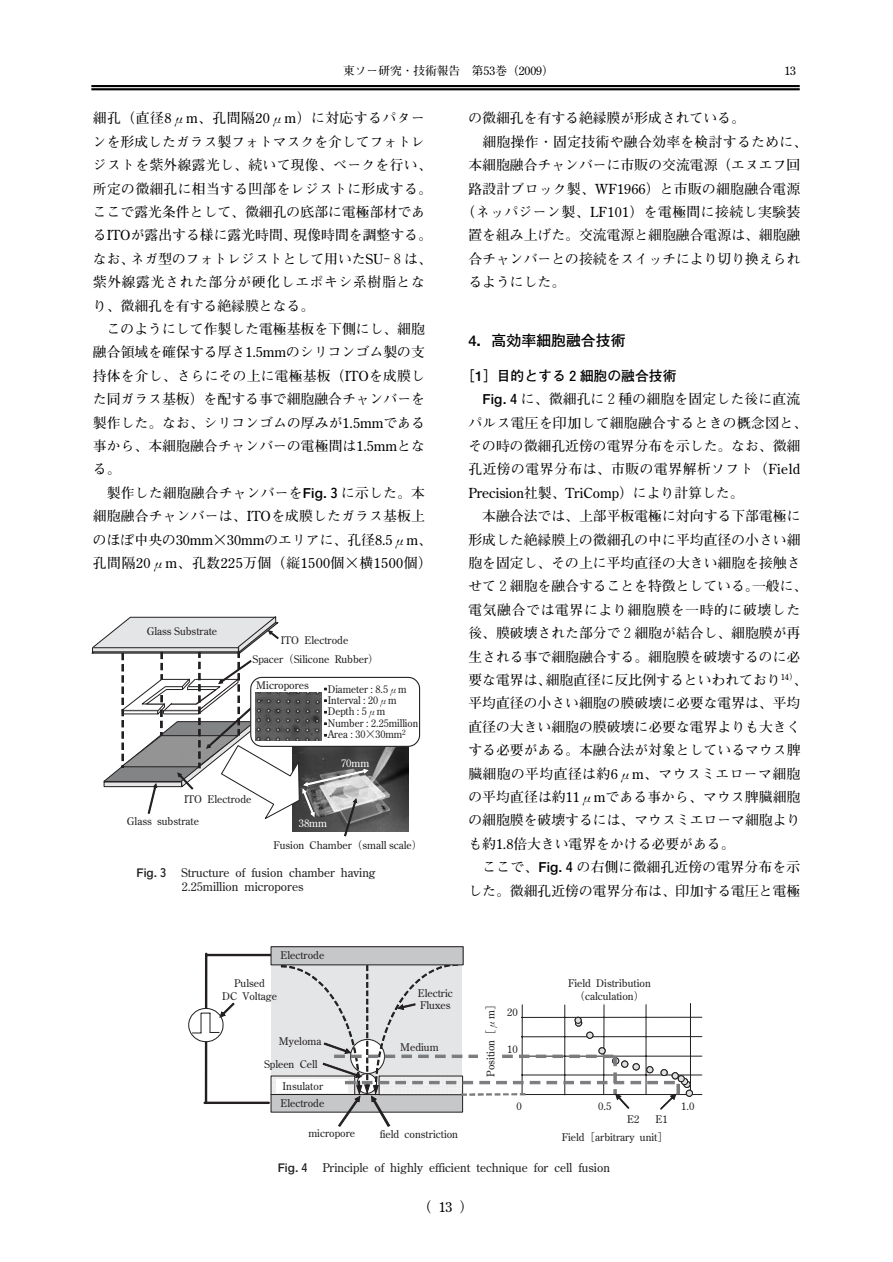
<style>
.page{position:relative;width:893px;height:1262px;background:#fff}
.page>*{position:absolute;margin:0;border:0;box-sizing:border-box;transform-origin:0 0}
.t1{font:700 14.85px "Futo Go B101";color:#000}
.t2{font:700 13.8px/23.4px "Futo Min A101";color:#000}
.t3{font:700 13.8px "Futo Min A101";letter-spacing:.02em;color:#000}
.t4{font:700 13.8px "Futo Min A101";letter-spacing:.035em;color:#000}
.t5{font:700 13.8px "Futo Min A101";letter-spacing:.025em;color:#000}
.t6{font:700 13.8px "Futo Go B101";color:#000}
.t7{font:700 12px/14.2px "Futo Min A101";color:#231f20}
.t8{font:700 11.7px "Futo Min A101";color:#000}
.t9{font:700 10.5px/12.8px "Futo Min A101";color:#231f20;text-align:center}
.t10{font:700 10.5px/11.2px "Futo Min A101";color:#231f20;scale:.95 1}
.t11{font:700 10.5px "Futo Min A101";color:#fff}
.s1{font-family:"Futo Go B101"}
</style>
<div class="page">
<hr style="left:91px;top:85px;width:708px;height:2px;background:#000">
<hr style="left:91px;top:88px;width:708px;height:2px;background:#000">
<svg style="left:91px;top:616px;width:329px;height:220px"></svg>
<img style="left:256px;top:692px;width:65px;height:49px">
<hr style="left:205px;top:1101px;width:64px;height:3px;background:#231f20">
<hr style="left:521px;top:1074px;width:181px;height:1px;background:#231f20">
<hr style="left:521px;top:1055px;width:181px;height:1px;background:#231f20">
<hr style="left:521px;top:1036px;width:181px;height:1px;background:#231f20">
<hr style="left:521px;top:1016px;width:181px;height:1px;background:#231f20">
<hr style="left:521px;top:1094px;width:181px;height:1px;background:#231f20">
<div style="left:271px;top:963px;width:191px;height:131px;background:#e4e5e6"></div>
<img style="left:272px;top:1077px;width:8px;height:16px">
<div style="left:276px;top:1079px;width:72px;height:14px;background:#fff"></div>
<hr style="left:207px;top:953px;width:64px;height:3px;background:#231f20">
<hr style="left:205px;top:953px;width:2px;height:149px;background:#231f20">
<div style="left:271px;top:1094px;width:191px;height:18px;background:#c5c7c9"></div>
<div style="left:271px;top:946px;width:192px;height:18px;background:#c5c7c9"></div>
<div style="left:270px;top:946px;width:193px;height:19px;border:1px solid #231f20"></div>
<svg style="left:188px;top:1002px;width:47px;height:40px"></svg>
<svg style="left:280px;top:963px;width:413px;height:164px"></svg>
<p class="t8" style="left:343px;top:66px;width:212px">東ソー研究・技術報告　第53巻（2009）</p>
<p class="t8" style="left:784px;top:66px;width:13px">13</p>
<p class="t2" style="left:93px;top:109px;width:340px">細孔（直径8μm、孔間隔20μm）に対応するパターンを形成したガラス製フォトマスクを介してフォトレジストを紫外線露光し、続いて現像、ベークを行い、所定の微細孔に相当する凹部をレジストに形成する。ここで露光条件として、微細孔の底部に電極部材であるITOが露出する様に露光時間、現像時間を調整する。なお、ネガ型のフォトレジストとして用いたSU－８は、紫外線露光された部分が硬化しエポキシ系樹脂となり、微細孔を有する絶縁膜となる。</p>
<p class="t2" style="left:93px;top:319px;width:333px;text-align:justify;text-indent:14px">このようにして作製した電極基板を下側にし、細胞融合領域を確保する厚さ1.5mmのシリコンゴム製の支持体を介し、さらにその上に電極基板（ITOを成膜した同ガラス基板）を配する事で細胞融合チャンバーを製作した。なお、シリコンゴムの厚みが1.5mmである事から、本細胞融合チャンバーの電極間は1.5mmとなる。</p>
<p class="t2" style="left:93px;top:483px;width:340px;text-align:center">製作した細胞融合チャンバーを<span class="s1">Fig.３</span>に示した。本<br>細胞融合チャンバーは、ITOを成膜したガラス基板上のほぼ中央の30mm×30mmのエリアに、孔径8.5μm、孔間隔20μm、孔数225万個（縦1500個×横1500個）</p>
<p class="t9" style="left:147px;top:626px;width:72px">Glass Substrate</p>
<p class="t9" style="left:252px;top:632px;width:128px;line-height:19px">ITO Electrode<br>Spacer（Silicone Rubber）</p>
<p class="t9" style="left:256px;top:680px;width:54px">Micropores</p>
<p class="t10" style="left:328px;top:684px;width:97px">Diameter : 8.5μm<br>Interval : 20μm<br>Depth : 5μm<br>Number : 2.25million<br>Area : 30×30mm<sup>2</sup></p>
<p class="t11" style="left:341px;top:759px;width:30px">70mm</p>
<p class="t9" style="left:184px;top:794px;width:69px">ITO Electrode</p>
<p class="t9" style="left:127px;top:816px;width:74px">Glass substrate</p>
<p class="t11" style="left:299px;top:819px;width:30px">38mm</p>
<p class="t9" style="left:273px;top:840px;width:150px">Fusion Chamber（small scale）</p>
<p class="t7" style="left:182px;top:867px;width:195px;text-indent:-45px"><span class="s1">Fig.３</span>　Structure of fusion chamber having<br>2.25million micropores</p>
<p class="t2" style="left:468px;top:109px;width:278px">の微細孔を有する絶縁膜が形成されている。</p>
<p class="t5" style="left:482px;top:137px;width:326px">細胞操作・固定技術や融合効率を検討するために、</p>
<p class="t2" style="left:468px;top:155px;width:333px">本細胞融合チャンバーに市販の交流電源（エヌエフ回</p>
<p class="t3" style="left:468px;top:184px;width:333px">路設計ブロック製、WF1966）と市販の細胞融合電源</p>
<p class="t4" style="left:461px;top:207px;width:340px">（ネッパジーン製、LF101）を電極間に接続し実験装</p>
<p class="t2" style="left:468px;top:225px;width:333px">置を組み上げた。交流電源と細胞融合電源は、細胞融</p>
<p class="t2" style="left:468px;top:249px;width:334px">合チャンバーとの接続をスイッチにより切り換えられ</p>
<p class="t2" style="left:468px;top:272px;width:98px">るようにした。</p>
<p class="t1" style="left:468px;top:334px;width:159px">4．高効率細胞融合技術</p>
<p class="t6" style="left:461px;top:370px;width:216px">［1］目的とする２細胞の融合技術</p>
<p class="t2" style="left:468px;top:389px;width:340px;text-indent:14px"><span class="s1">Fig.４</span>に、微細孔に２種の細胞を固定した後に直流パルス電圧を印加して細胞融合するときの概念図と、その時の微細孔近傍の電界分布を示した。なお、微細孔近傍の電界分布は、市販の電界解析ソフト（Field<br>Precision社製、TriComp）により計算した。</p>
<p class="t2" style="left:468px;top:506px;width:340px;text-indent:14px">本融合法では、上部平板電極に対向する下部電極に形成した絶縁膜上の微細孔の中に平均直径の小さい細胞を固定し、その上に平均直径の大きい細胞を接触させて２細胞を融合することを特徴としている。一般に、電気融合では電界により細胞膜を一時的に破壊した後、膜破壊された部分で２細胞が結合し、細胞膜が再生される事で細胞融合する。細胞膜を破壊するのに必要な電界は、細胞直径に反比例するといわれており<sup>14）</sup>、平均直径の小さい細胞の膜破壊に必要な電界は、平均直径の大きい細胞の膜破壊に必要な電界よりも大きくする必要がある。本融合法が対象としているマウス脾臓細胞の平均直径は約6μm、マウスミエローマ細胞の平均直径は約11μmである事から、マウス脾臓細胞の細胞膜を破壊するには、マウスミエローマ細胞よりも約1.8倍大きい電界をかける必要がある。</p>
<p class="t2" style="left:468px;top:857px;width:333px;text-align:right">ここで、<span class="s1">Fig.４</span>の右側に微細孔近傍の電界分布を示した。微細孔近傍の電界分布は、印加する電圧と電極</p>
<p class="t9" style="left:280px;top:949px;width:45px">Electrode</p>
<p class="t9" style="left:222px;top:978px;width:56px">Pulsed<br>DC Voltage</p>
<p class="t9" style="left:264px;top:1030px;width:59px;line-height:23px;text-align:left;text-indent:15px">Myeloma<br>Spleen Cell</p>
<p class="t9" style="left:418px;top:987px;width:37px;text-align:left">Electric<br>Fluxes</p>
<p class="t9" style="left:400px;top:1042px;width:40px">Medium</p>
<p class="t9" style="left:485px;top:1076px;width:79px;rotate:-90deg">Position［μm］</p>
<p class="t9" style="left:507px;top:1007px;width:12px">20</p>
<p class="t9" style="left:507px;top:1044px;width:12px">10</p>
<p class="t9" style="left:568px;top:978px;width:84px">Field Distribution（calculation）</p>
<p class="t9" style="left:282px;top:1081px;width:42px">Insulator</p>
<p class="t9" style="left:308px;top:1128px;width:48px">micropore</p>
<p class="t9" style="left:380px;top:1129px;width:80px">field constriction</p>
<p class="t9" style="left:280px;top:1098px;width:45px">Electrode</p>
<p class="t9" style="left:516px;top:1101px;width:7px">0</p>
<p class="t9" style="left:598px;top:1101px;width:15px">0.5</p>
<p class="t9" style="left:681px;top:1101px;width:15px">1.0</p>
<p class="t9" style="left:627px;top:1114px;width:14px">E2</p>
<p class="t9" style="left:561px;top:1111px;width:108px;line-height:17.7px;text-align:right">E1<br>Field［arbitrary unit］</p>
<p class="t7" style="left:278px;top:1161px;width:333px"><span class="s1">Fig.４</span>　Principle of highly efficient technique for cell fusion</p>
<p class="t2" style="left:418px;top:1197px;width:57px">（13）</p>
</div>
